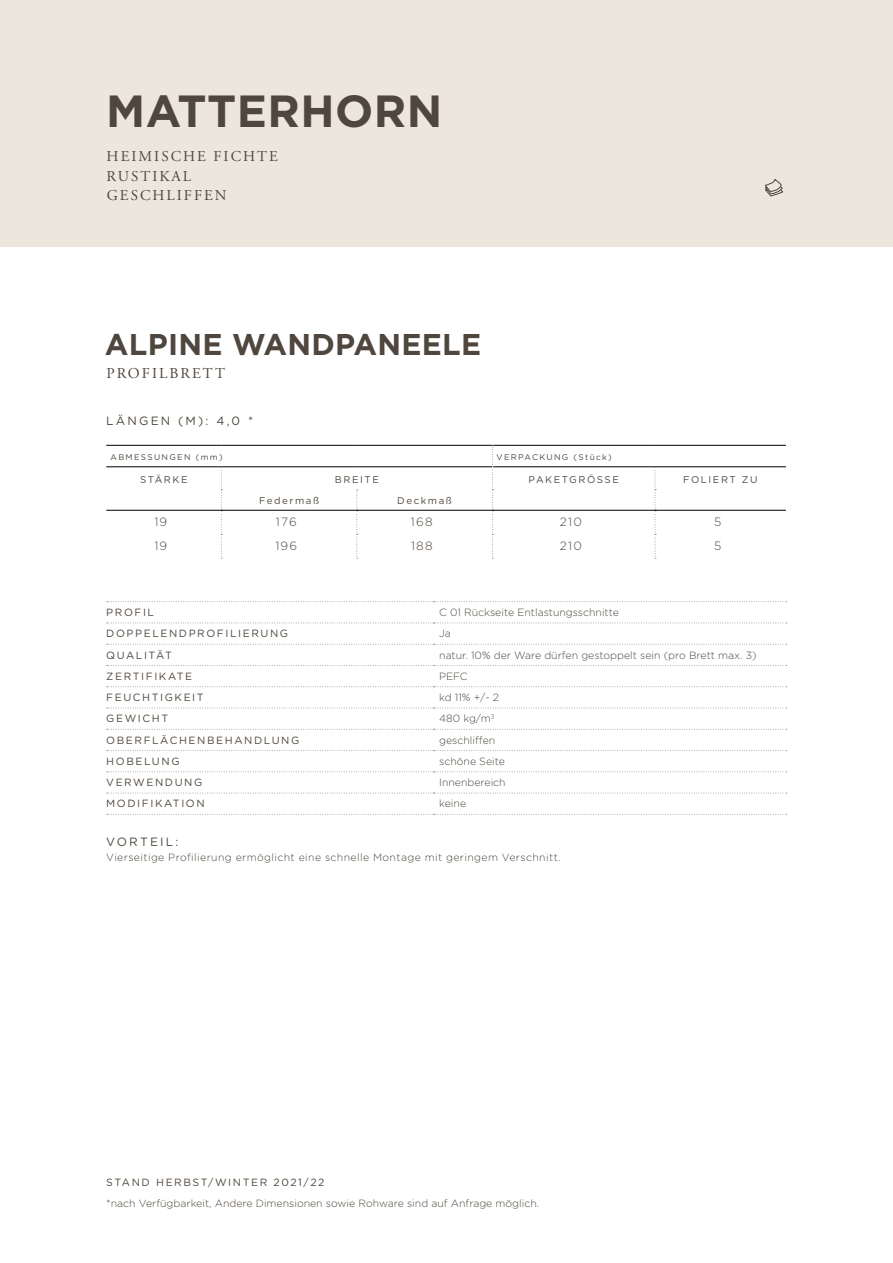
<style>
.page{position:relative;width:893px;height:1263px;background:#fff}
.page>*{position:absolute;margin:0;border:0;box-sizing:border-box;transform-origin:0 0}
.t1{font:700 45px "Gotham";letter-spacing:.01em;color:#4f473e}
.t2{font:700 30px "Gotham";letter-spacing:.01em;color:#4f473e}
.t3{font:15px/19.5px "Adobe Garamond Pro";letter-spacing:.135em;color:#4f473e}
.t4{font:300 12px "Gotham Rounded";letter-spacing:.1em;color:#4f473e}
.t5{font:12px "Gotham Rounded";letter-spacing:.18em;color:#4f473e}
.t6{font:300 10.5px "Gotham Rounded";color:#4f473e}
.t7{font:10.5px "Gotham Rounded";letter-spacing:.15em;color:#4f473e}
.t8{font:300 10.5px "Gotham Rounded";letter-spacing:.035em;color:#4f473e}
.t9{font:9.75px "Gotham Rounded";letter-spacing:.16em;color:#4f473e}
.t10{font:8.25px "Gotham Rounded";letter-spacing:.16em;color:#4f473e}
</style>
<div class="page">
<div style="left:0;top:0;width:893px;height:247px;background:#ece6dd"></div>
<hr style="left:106px;top:466px;width:115px;height:1px;background:#000">
<hr style="left:221px;top:466px;width:136px;height:1px;background:#000">
<hr style="left:357px;top:466px;width:135px;height:1px;background:#000">
<hr style="left:493px;top:466px;width:162px;height:1px;background:#000">
<hr style="left:655px;top:466px;width:131px;height:1px;background:#000">
<hr style="left:106px;top:445px;width:115px;height:1px;background:#000">
<hr style="left:221px;top:445px;width:136px;height:1px;background:#000">
<hr style="left:357px;top:445px;width:135px;height:1px;background:#000">
<hr style="left:492px;top:445px;width:163px;height:1px;background:#000">
<hr style="left:655px;top:445px;width:131px;height:1px;background:#000">
<svg style="left:221px;top:467px;width:1px;height:92px"></svg>
<svg style="left:356px;top:489px;width:2px;height:70px"></svg>
<svg style="left:655px;top:467px;width:1px;height:92px"></svg>
<svg style="left:492px;top:445px;width:1px;height:114px"></svg>
<hr style="left:106px;top:510px;width:115px;height:1px;background:#000">
<hr style="left:221px;top:510px;width:136px;height:1px;background:#000">
<hr style="left:357px;top:510px;width:135px;height:1px;background:#000">
<hr style="left:492px;top:510px;width:163px;height:1px;background:#000">
<hr style="left:655px;top:510px;width:131px;height:1px;background:#000">
<svg style="left:107px;top:601px;width:680px;height:1px"></svg>
<svg style="left:107px;top:623px;width:680px;height:1px"></svg>
<svg style="left:107px;top:644px;width:680px;height:1px"></svg>
<svg style="left:107px;top:665px;width:680px;height:1px"></svg>
<svg style="left:107px;top:686px;width:680px;height:1px"></svg>
<svg style="left:107px;top:708px;width:680px;height:1px"></svg>
<svg style="left:107px;top:729px;width:680px;height:1px"></svg>
<svg style="left:107px;top:750px;width:680px;height:1px"></svg>
<svg style="left:107px;top:771px;width:680px;height:1px"></svg>
<svg style="left:107px;top:793px;width:680px;height:1px"></svg>
<svg style="left:107px;top:814px;width:680px;height:1px"></svg>
<svg style="left:764px;top:179px;width:19px;height:17px"></svg>
<h1 class="t1" style="left:106px;top:85px;width:338px">MATTERHORN</h1>
<h3 class="t3" style="left:107px;top:147px;width:173px">HEIMISCHE FICHTE<br>RUSTIKAL<br>GESCHLIFFEN</h3>
<h2 class="t2" style="left:105px;top:327px;width:378px">ALPINE WANDPANEELE</h2>
<h3 class="t3" style="left:107px;top:364px;width:120px">PROFILBRETT</h3>
<p class="t5" style="left:106px;top:412px;width:148px">LÄNGEN (M): 4,0 *</p>
<p class="t10" style="left:111px;top:452px;width:114px">ABMESSUNGEN (mm)</p>
<p class="t10" style="left:497px;top:452px;width:117px">VERPACKUNG (Stück)</p>
<p class="t9" style="left:140px;top:473px;width:49px">STÄRKE</p>
<p class="t9" style="left:335px;top:473px;width:46px">BREITE</p>
<p class="t9" style="left:529px;top:473px;width:92px">PAKETGRÖSSE</p>
<p class="t9" style="left:683px;top:473px;width:76px">FOLIERT ZU</p>
<p class="t9" style="left:259px;top:494px;width:62px">Federmaß</p>
<p class="t9" style="left:397px;top:494px;width:56px">Deckmaß</p>
<p class="t4" style="left:154px;top:514px;width:14px">19</p>
<p class="t4" style="left:276px;top:514px;width:22px">176</p>
<p class="t4" style="left:411px;top:514px;width:23px">168</p>
<p class="t4" style="left:560px;top:514px;width:24px">210</p>
<p class="t4" style="left:714px;top:514px;width:9px">5</p>
<p class="t4" style="left:154px;top:538px;width:14px">19</p>
<p class="t4" style="left:275px;top:538px;width:23px">196</p>
<p class="t4" style="left:411px;top:538px;width:23px">188</p>
<p class="t4" style="left:560px;top:538px;width:24px">210</p>
<p class="t4" style="left:714px;top:538px;width:9px">5</p>
<p class="t7" style="left:106px;top:605px;width:49px">PROFIL</p>
<p class="t6" style="left:439px;top:605px;width:181px">C 01 Rückseite Entlastungsschnitte</p>
<p class="t7" style="left:106px;top:626px;width:183px">DOPPELENDPROFILIERUNG</p>
<p class="t6" style="left:439px;top:627px;width:13px">Ja</p>
<p class="t7" style="left:106px;top:648px;width:67px">QUALITÄT</p>
<p class="t6" style="left:439px;top:648px;width:319px">natur. 10% der Ware dürfen gestoppelt sein (pro Brett max. 3)</p>
<p class="t7" style="left:106px;top:669px;width:88px">ZERTIFIKATE</p>
<p class="t6" style="left:439px;top:669px;width:30px">PEFC</p>
<p class="t7" style="left:106px;top:690px;width:99px">FEUCHTIGKEIT</p>
<p class="t6" style="left:439px;top:690px;width:61px">kd 11% +/- 2</p>
<p class="t7" style="left:106px;top:711px;width:63px">GEWICHT</p>
<p class="t6" style="left:439px;top:712px;width:57px">480 kg/m<sup>3</sup></p>
<p class="t7" style="left:106px;top:733px;width:195px">OBERFLÄCHENBEHANDLUNG</p>
<p class="t6" style="left:439px;top:733px;width:58px">geschliffen</p>
<p class="t7" style="left:106px;top:754px;width:75px">HOBELUNG</p>
<p class="t6" style="left:439px;top:754px;width:67px">schöne Seite</p>
<p class="t7" style="left:106px;top:775px;width:98px">VERWENDUNG</p>
<p class="t6" style="left:439px;top:775px;width:68px">Innenbereich</p>
<p class="t7" style="left:106px;top:796px;width:100px">MODIFIKATION</p>
<p class="t6" style="left:439px;top:797px;width:28px">keine</p>
<p class="t5" style="left:106px;top:833px;width:74px">VORTEIL:</p>
<p class="t8" style="left:106px;top:850px;width:456px">Vierseitige Profilierung ermöglicht eine schnelle Montage mit geringem Verschnitt.</p>
<p class="t7" style="left:106px;top:1175px;width:220px">STAND HERBST/WINTER 2021/22</p>
<p class="t6" style="left:106px;top:1196px;width:434px">*nach Verfügbarkeit, Andere Dimensionen sowie Rohware sind auf Anfrage möglich.</p>
</div>
